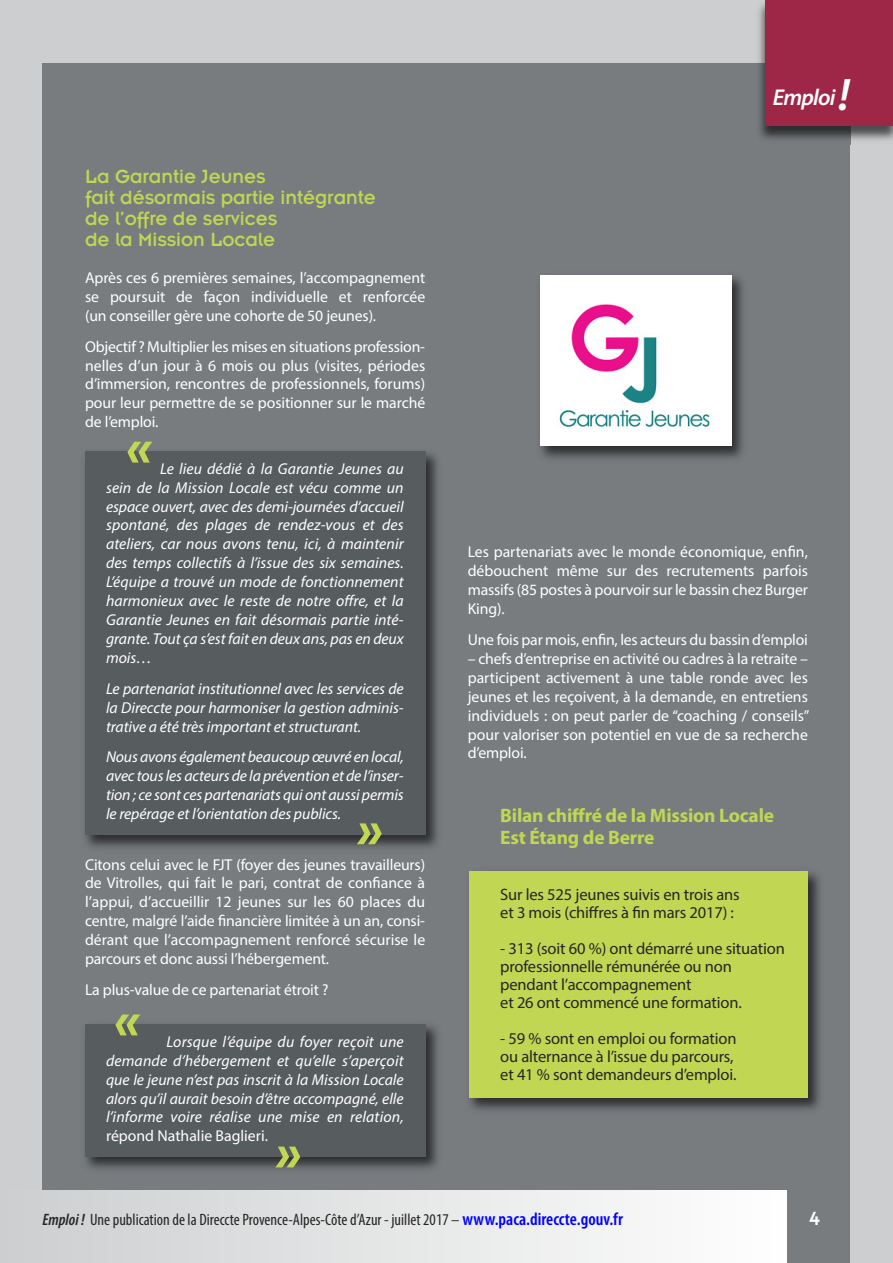
<style>
.page{position:relative;width:893px;height:1263px;background:#cdcecf}
.page>*{position:absolute;margin:0;border:0;box-sizing:border-box;transform-origin:0 0}
.t1{font:italic 900 54px "Myriad Pro";color:#c1d653}
.t2{font:italic 600 22.95px "Myriad Pro";letter-spacing:-.035em;color:#fff}
.t3{font:21px/21px "Insignia";color:#c1d653}
.t4{font:21px "Insignia";color:#fff}
.t5{font:700 19.5px/22.5px "Myriad Pro";letter-spacing:-.01em;color:#c1d653}
.t6{font:16.5px/18px "Myriad Pro";letter-spacing:-.01em;color:#272627}
.t7{font:condensed 16.5px "Myriad Pro";color:#272627}
.t8{font:15.75px/18.9px "Myriad Pro";letter-spacing:-.01em;color:#fff;text-align:justify}
.t9{font:italic 15.75px/18.9px "Myriad Pro";letter-spacing:-.005em;color:#fff;text-align:justify}
.s1{font-size:45.9px}
.s2{font-weight:600;font-style:italic}
.s3{font-weight:600;font-size:18px;color:#00f}
</style>
<div class="page">
<div style="left:43px;top:64px;width:807px;height:1199px;background:#787c7f"></div>
<div style="left:0;top:1191px;width:787px;height:72px;background:linear-gradient(to right,#cccecf,#fff)"></div>
<img style="left:753px;top:3px;width:140px;height:141px">
<div style="left:765px;top:0;width:128px;height:125px;background:#9e2747"></div>
<img style="left:85px;top:451px;width:353px;height:397px">
<div style="left:85px;top:452px;width:340px;height:383px;background:#575c5f"></div>
<img style="left:85px;top:1024px;width:353px;height:145px">
<div style="left:85px;top:1025px;width:340px;height:132px;background:#575c5f"></div>
<div style="left:469px;top:871px;width:339px;height:227px;background:#c1d653"></div>
<img style="left:540px;top:275px;width:203px;height:184px">
<img style="left:540px;top:275px;width:191px;height:170px">
<h3 class="t3" style="left:85px;top:168px;width:292px">La Garantie Jeunes<br>fait désormais partie intégrante de l’offre de services<br>de la Mission Locale</h3>
<p class="t8" style="left:85px;top:269px;width:342px">Après ces 6 premières semaines, l’accompagnement se poursuit de façon individuelle et renforcée (un conseiller gère une cohorte de 50 jeunes).</p>
<p class="t8" style="left:85px;top:338px;width:342px">Objectif ? Multiplier les mises en situations profession&shy;nelles d’un jour à 6 mois ou plus (visites, périodes d’immersion, rencontres de professionnels, forums) pour leur permettre de se positionner sur le marché de l’emploi.</p>
<h1 class="t1" style="left:126px;top:427px;width:28px">«</h1>
<p class="t9" style="left:106px;top:460px;width:299px;text-indent:54px">Le lieu dédié à la Garantie Jeunes au sein de la Mission Locale est vécu comme un espace ouvert, avec des demi-journées d’accueil spontané, des plages de rendez-vous et des ateliers, car nous avons tenu, ici, à maintenir des temps collectifs à l’issue des six semaines.<br>L’équipe a trouvé un mode de fonctionnement harmonieux avec le reste de notre offre, et la Garantie Jeunes en fait désormais partie inté&shy;grante. Tout ça s’est fait en deux ans, pas en deux mois…</p>
<p class="t9" style="left:106px;top:680px;width:299px">Le partenariat institutionnel avec les services de la Direccte pour harmoniser la gestion adminis&shy;trative a été très important et structurant.</p>
<p class="t9" style="left:106px;top:749px;width:299px">Nous avons également beaucoup œuvré en local, avec tousles acteurs de la prévention et de l’inser&shy;tion ; ce sont ces partenariats qui ont aussi permis le repérage et l’orientation des publics.</p>
<h1 class="t1" style="left:357px;top:809px;width:28px">»</h1>
<p class="t8" style="left:85px;top:856px;width:342px">Citons celui avec le FJT (foyer des jeunes travailleurs) de Vitrolles, qui fait le pari, contrat de confiance à l’appui, d’accueillir 12 jeunes sur les 60 places du centre, malgré l’aide financière limitée à un an, consi&shy;dérant que l’accompagnement renforcé sécurise le parcours et donc aussi l’hébergement.</p>
<p class="t8" style="left:85px;top:981px;width:245px">La plus-value de ce partenariat étroit ?</p>
<h1 class="t1" style="left:114px;top:1000px;width:28px">«</h1>
<p class="t9" style="left:106px;top:1033px;width:299px;text-indent:61px">Lorsque l’équipe du foyer reçoit une demande d’hébergement et qu’elle s’aperçoit que le jeune n’est pas inscrit à la Mission Locale alors qu’il aurait besoin d’être accompagné, elle l’informe voire réalise une mise en relation,</p>
<p class="t8" style="left:106px;top:1128px;width:163px">répond Nathalie Baglieri.</p>
<h1 class="t1" style="left:275px;top:1132px;width:28px">»</h1>
<h2 class="t2" style="left:773px;top:89px;width:79px">Emploi<span class="s1">!</span></h2>
<p class="t8" style="left:468px;top:544px;width:342px">Les partenariats avec le monde économique, enfin, débouchent même sur des recrutements parfois massifs (85 postes à pourvoir sur le bassin chez Burger King).</p>
<p class="t8" style="left:468px;top:631px;width:342px">Une fois par mois, enfin, les acteurs du bassin d’emploi</p>
<p class="t8" style="left:468px;top:650px;width:343px">– chefs d’entreprise en activité ou cadres à la retraite – participent activement à une table ronde avec les jeunes et les reçoivent, à la demande, en entretiens individuels : on peut parler de “coaching / conseils” pour valoriser son potentiel en vue de sa recherche d’emploi.</p>
<p class="t5" style="left:500px;top:805px;width:275px">Bilan chiffré de la Mission Locale<br>Est Étang de Berre</p>
<p class="t6" style="left:500px;top:886px;width:241px">Sur les 525 jeunes suivis en trois ans et 3 mois (chiffres à fin mars 2017) :</p>
<p class="t6" style="left:500px;top:940px;width:286px">- 313 (soit 60 %) ont démarré une situation professionnelle rémunérée ou non pendant l’accompagnement<br>et 26 ont commencé une formation.</p>
<p class="t6" style="left:500px;top:1030px;width:238px">- 59 % sont en emploi ou formation ou alternance à l’issue du parcours, et 41 % sont demandeurs d’emploi.</p>
<p class="t7" style="left:42px;top:1214px;width:582px"><span class="s2">Emploi !</span> Une publication de la Direccte Provence-Alpes-Côte d’Azur - juillet 2017 – <span class="s3">www.paca.direccte.gouv.fr</span></p>
<h3 class="t4" style="left:809px;top:1212px;width:12px">4</h3>
</div>
